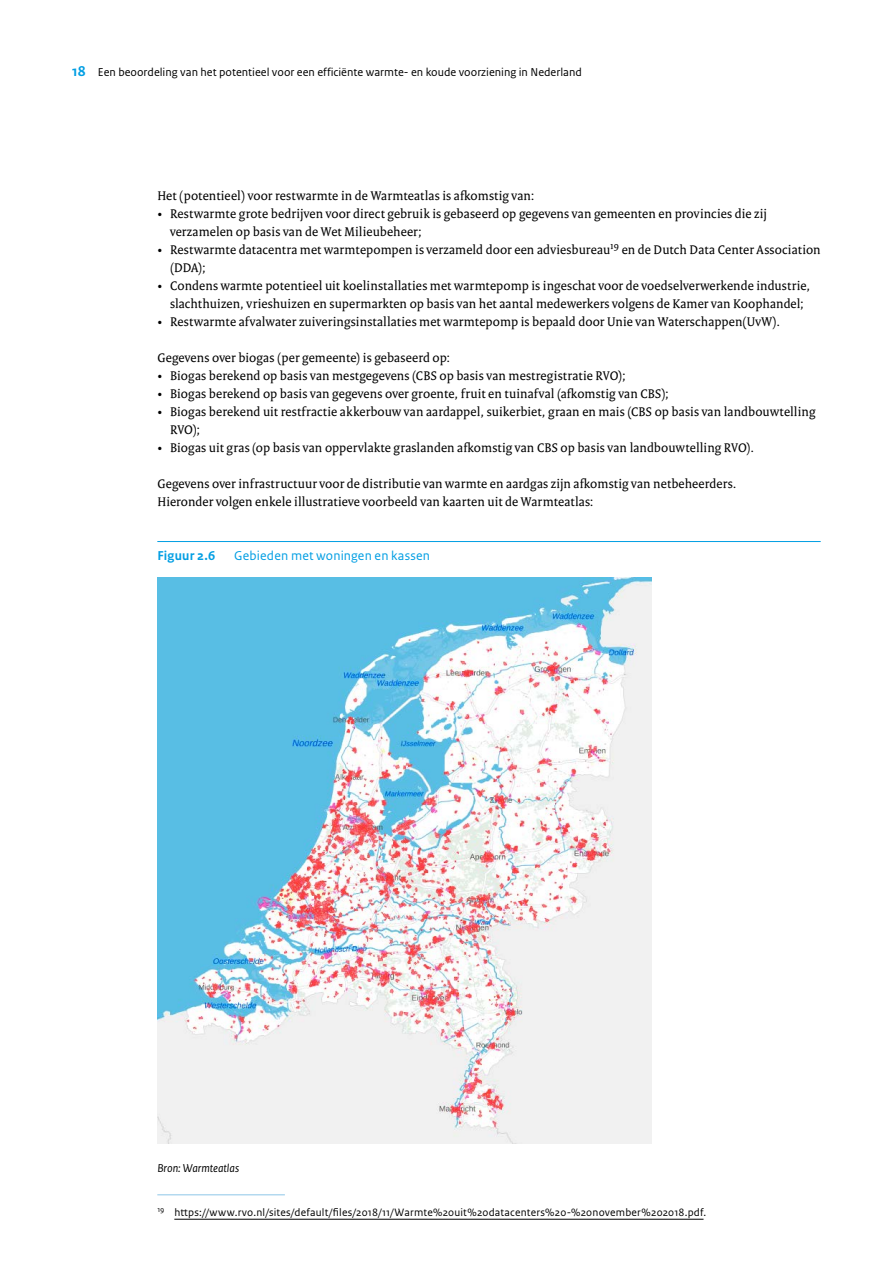
<style>
.page{position:relative;width:893px;height:1263px;background:#fff}
.page>*{position:absolute;margin:0;border:0;box-sizing:border-box;transform-origin:0 0}
._1_1_Body{font:13.5px/18px "Rijksoverheid Serif";letter-spacing:.01em;color:#000}
.Tabel___Figuur_Titel{font:13.5px "Rijksoverheid Sans Text";letter-spacing:.01em;color:#009ee3}
.Tabel___Figuur_Titel-2{font:700 13.5px "Rijksoverheid Sans Text";letter-spacing:.015em;color:#009ee3}
.t1{font:12px "Rijksoverheid Sans Text";color:#000}
._13_RO_tabel_bijschr{font:italic 12px "Rijksoverheid Sans Text";color:#000}
.Voetnoot{font:11.25px "Rijksoverheid Sans Text";letter-spacing:.015em;color:#000}
.s1{font-weight:700;font-size:15px;color:#009ee3}
</style>
<div class="page">
<hr style="left:157px;top:541px;width:664px;height:1px;background:#009ee3">
<img style="left:157px;top:577px;width:494px;height:566px">
<hr style="left:157px;top:1194px;width:128px;height:1px;background:#8dc6e8">
<hr style="left:174px;top:1219px;width:529px;height:1px;background:#000">
<p class="t1" style="left:72px;top:65px;width:511px"><span class="s1">18</span> Een beoordeling van het potentieel voor een efficiënte warmte- en koude voorziening in Nederland</p>
<p class="_1_1_Body" style="left:157px;top:186px;width:379px">Het (potentieel) voor restwarmte in de Warmteatlas is afkomstig van:</p>
<p class="_1_1_Body" style="left:170px;top:204px;width:598px;text-indent:-13px">• Restwarmte grote bedrijven voor direct gebruik is gebaseerd op gegevens van gemeenten en provincies die zij verzamelen op basis van de Wet Milieubeheer;</p>
<p class="_1_1_Body" style="left:170px;top:240px;width:652px;text-indent:-13px">• Restwarmte datacentra met warmtepompen is verzameld door een adviesbureau<sup>19</sup> en de Dutch Data Center Association (DDA);</p>
<p class="_1_1_Body" style="left:157px;top:276px;width:654px;text-align:center">• Condens warmte potentieel uit koelinstallaties met warmtepomp is ingeschat voor de voedselverwerkende industrie, slachthuizen, vrieshuizen en supermarkten op basis van het aantal medewerkers volgens de Kamer van Koophandel;</p>
<p class="_1_1_Body" style="left:157px;top:312px;width:624px">• Restwarmte afvalwater zuiveringsinstallaties met warmtepomp is bepaald door Unie van Waterschappen(UvW).</p>
<p class="_1_1_Body" style="left:157px;top:348px;width:294px">Gegevens over biogas (per gemeente) is gebaseerd op:</p>
<p class="_1_1_Body" style="left:157px;top:366px;width:470px">• Biogas berekend op basis van mestgegevens (CBS op basis van mestregistratie RVO);</p>
<p class="_1_1_Body" style="left:157px;top:384px;width:513px">• Biogas berekend op basis van gegevens over groente, fruit en tuinafval (afkomstig van CBS);</p>
<p class="_1_1_Body" style="left:170px;top:402px;width:647px;text-indent:-13px">• Biogas berekend uit restfractie akkerbouw van aardappel, suikerbiet, graan en mais (CBS op basis van landbouwtelling<br>RVO);</p>
<p class="_1_1_Body" style="left:157px;top:438px;width:598px">• Biogas uit gras (op basis van oppervlakte graslanden afkomstig van CBS op basis van landbouwtelling RVO).</p>
<p class="_1_1_Body" style="left:157px;top:474px;width:581px">Gegevens over infrastructuur voor de distributie van warmte en aardgas zijn afkomstig van netbeheerders.</p>
<p class="_1_1_Body" style="left:157px;top:492px;width:438px">Hieronder volgen enkele illustratieve voorbeeld van kaarten uit de Warmteatlas:</p>
<p class="Tabel___Figuur_Titel-2" style="left:157px;top:548px;width:59px">Figuur 2.6</p>
<p class="Tabel___Figuur_Titel" style="left:234px;top:548px;width:197px">Gebieden met woningen en kassen</p>
<p class="_13_RO_tabel_bijschr" style="left:157px;top:1161px;width:83px">Bron: Warmteatlas</p>
<p class="Voetnoot" style="left:157px;top:1206px;width:550px"><sup>19</sup> https://www.rvo.nl/sites/default/files/2018/11/Warmte%20uit%20datacenters%20-%20november%202018.pdf.</p>
</div>
